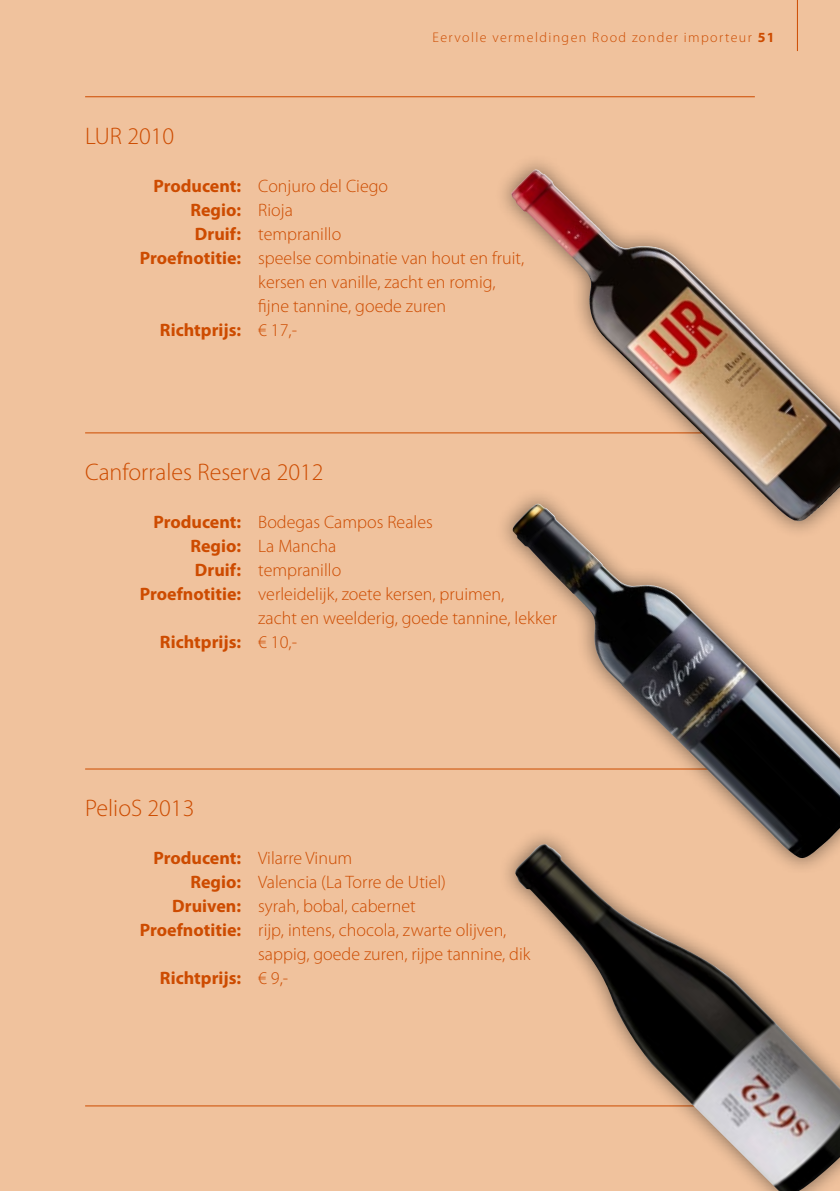
<style>
.page{position:relative;width:840px;height:1191px;background:#fff}
.page>*{position:absolute;margin:0;border:0;box-sizing:border-box;transform-origin:0 0}
.t1{font:300 24px "Myriad Pro";color:#cd4b00}
.t2{font:300 18px/24px "Myriad Pro";color:#cd4b00}
.t3{font:700 18px/24px "Myriad Pro";color:#cd4b00;text-align:right}
.t4{font:300 14px "Myriad Pro";letter-spacing:.1em;color:#cd4b00}
.s1{font-weight:700}
</style>
<div class="page">
<div style="left:0;top:0;width:839px;height:1191px;background:#f0c29d"></div>
<hr style="left:85px;top:96px;width:669px;height:1px;background:#cd4b00">
<hr style="left:85px;top:432px;width:669px;height:1px;background:#cd4b00">
<hr style="left:85px;top:768px;width:669px;height:1px;background:#cd4b00">
<hr style="left:85px;top:1105px;width:669px;height:1px;background:#cd4b00">
<div style="left:493px;top:152px;width:346px;height:387px;background:#000;opacity:.5"></div>
<img style="left:511px;top:170px;width:78px;height:107px">
<div style="left:494px;top:486px;width:345px;height:390px;background:#000;opacity:.5"></div>
<img style="left:512px;top:504px;width:82px;height:115px">
<div style="left:497px;top:826px;width:342px;height:365px;background:#000;opacity:.5"></div>
<img style="left:513px;top:844px;width:326px;height:347px">
<hr style="left:796px;top:0;width:1px;height:51px;background:#cd4b00">
<p class="t4" style="left:432px;top:30px;width:343px">Eervolle vermeldingen Rood zonder importeur <span class="s1">51</span></p>
<h1 class="t1" style="left:85px;top:123px;width:91px">LUR 2010</h1>
<p class="t3" style="left:140px;top:174px;width:103px">Producent:<br>Regio:<br>Druif:<br>Proefnotitie:</p>
<p class="t3" style="left:160px;top:318px;width:83px">Richtprijs:</p>
<p class="t2" style="left:258px;top:174px;width:267px">Conjuro del Ciego<br>Rioja<br>tempranillo<br>speelse combinatie van hout en fruit, kersen en vanille, zacht en romig, fijne tannine, goede zuren<br>€ 17,-</p>
<h1 class="t1" style="left:85px;top:459px;width:240px">Canforrales Reserva 2012</h1>
<p class="t3" style="left:140px;top:510px;width:103px">Producent:<br>Regio:<br>Druif:<br>Proefnotitie:</p>
<p class="t3" style="left:160px;top:630px;width:83px">Richtprijs:</p>
<p class="t2" style="left:258px;top:510px;width:300px">Bodegas Campos Reales<br>La Mancha<br>tempranillo<br>verleidelijk, zoete kersen, pruimen,<br>zacht en weelderig, goede tannine, lekker € 10,-</p>
<h1 class="t1" style="left:85px;top:795px;width:111px">PelioS 2013</h1>
<p class="t3" style="left:140px;top:846px;width:103px">Producent:<br>Regio:<br>Druiven:<br>Proefnotitie:</p>
<p class="t3" style="left:160px;top:966px;width:83px">Richtprijs:</p>
<p class="t2" style="left:258px;top:846px;width:273px">Vilarre Vinum<br>Valencia (La Torre de Utiel)<br>syrah, bobal, cabernet<br>rijp, intens, chocola, zwarte olijven, sappig, goede zuren, rijpe tannine, dik € 9,-</p>
</div>
